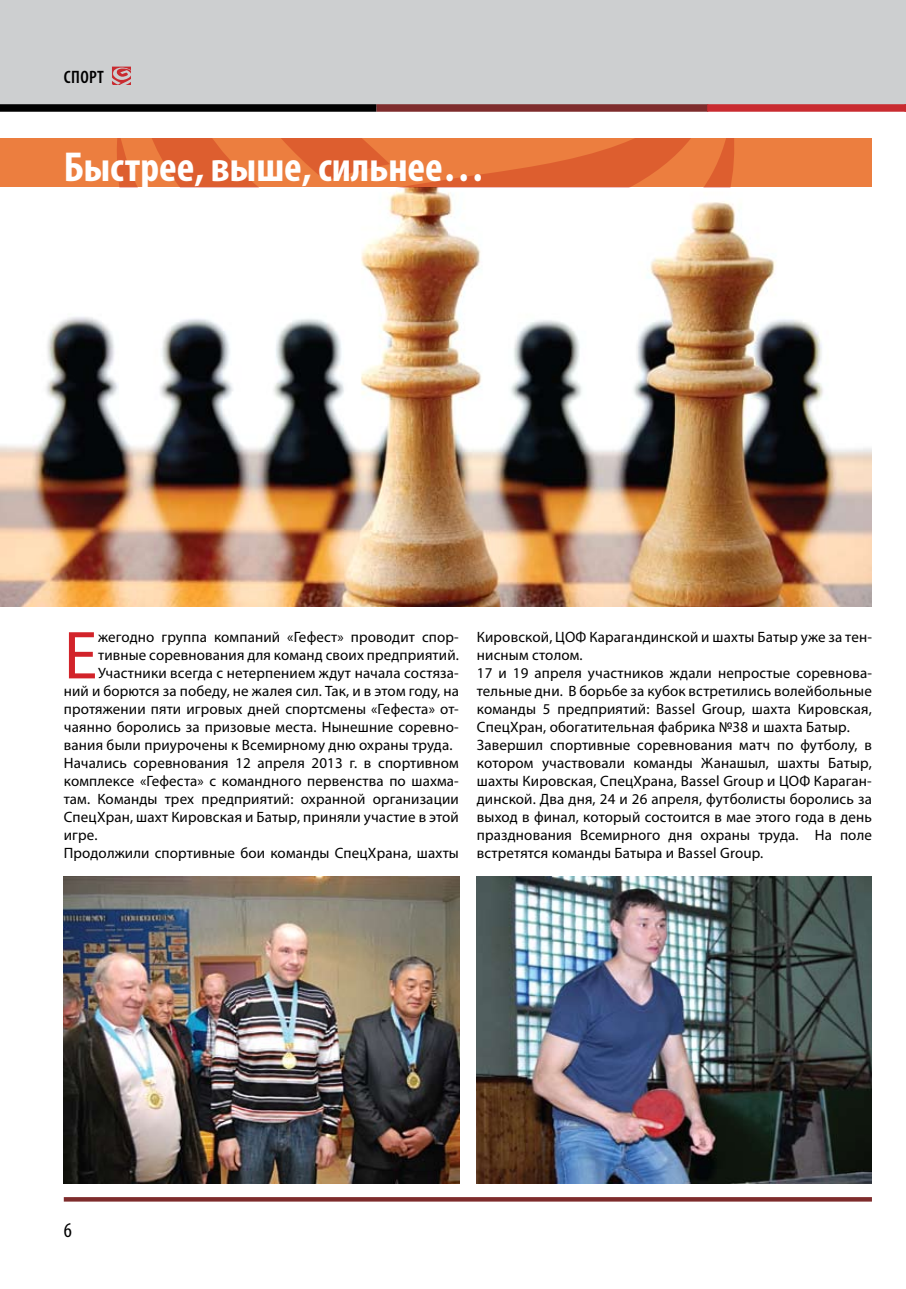
<style>
.page{position:relative;width:906px;height:1289px;background:#fff}
.page>*{position:absolute;margin:0;border:0;box-sizing:border-box;transform-origin:0 0}
.t1{font:68.4px "Myriad Pro";color:#d2232a}
.t2{font:700 condensed 42px "Myriad Pro";color:#fff}
.t3{font:condensed 21px "Myriad Pro";color:#000}
.t4{font:600 condensed 18px "Myriad Pro";color:#000}
.t5{font:15px/18px "Myriad Pro";letter-spacing:.01em;color:#000}
</style>
<div class="page">
<img style="left:0;top:187px;width:872px;height:419px">
<div style="left:0;top:138px;width:872px;height:49px;background:#ec7e3f"></div>
<svg style="left:117px;top:138px;width:617px;height:49px"></svg>
<img style="left:64px;top:876px;width:395px;height:307px">
<img style="left:476px;top:876px;width:396px;height:307px">
<svg style="left:64px;top:1197px;width:808px;height:4px;background:#813131"></svg>
<div style="left:0;top:0;width:906px;height:106px;background:#cdcfd0"></div>
<div style="left:376px;top:104px;width:332px;height:8px;background:#7e2c2c"></div>
<div style="left:0;top:104px;width:376px;height:8px;background:#000"></div>
<div style="left:707px;top:104px;width:199px;height:8px;background:#c92b30"></div>
<svg style="left:112px;top:67px;width:19px;height:18px"></svg>
<p class="t4" style="left:64px;top:65px;width:42px">Cпорт</p>
<h2 class="t2" style="left:64px;top:140px;width:422px">Быстрее, выше, сильнее…</h2>
<h1 class="t1" style="left:64px;top:613px;width:35px">Е</h1>
<p class="t5" style="left:98px;top:628px;width:362px">жегодно группа компаний «Гефест» проводит спор-</p>
<p class="t5" style="left:98px;top:646px;width:362px">тивные соревнования для команд своих предприятий.</p>
<p class="t5" style="left:98px;top:664px;width:362px">Участники всегда с нетерпением ждут начала состяза-</p>
<p class="t5" style="left:64px;top:682px;width:396px">ний и борются за победу, не жалея сил. Так, и в этом году, на</p>
<p class="t5" style="left:64px;top:700px;width:396px">протяжении пяти игровых дней спортсмены «Гефеста» от-</p>
<p class="t5" style="left:64px;top:718px;width:396px">чаянно боролись за призовые места. Нынешние соревно-</p>
<p class="t5" style="left:64px;top:736px;width:390px">вания были приурочены к Всемирному дню охраны труда.</p>
<p class="t5" style="left:64px;top:754px;width:396px">Начались соревнования 12 апреля 2013 г. в спортивном</p>
<p class="t5" style="left:64px;top:772px;width:396px">комплексе «Гефеста» с командного первенства по шахма-</p>
<p class="t5" style="left:64px;top:790px;width:396px">там. Команды трех предприятий: охранной организации</p>
<p class="t5" style="left:64px;top:808px;width:396px">СпецХран, шахт Кировская и Батыр, приняли участие в этой</p>
<p class="t5" style="left:64px;top:826px;width:35px">игре.</p>
<p class="t5" style="left:64px;top:844px;width:396px">Продолжили спортивные бои команды СпецХрана, шахты</p>
<p class="t5" style="left:477px;top:628px;width:396px">Кировской, ЦОФ Карагандинской и шахты Батыр уже за тен&shy;нисным столом.<br>17 и 19 апреля участников ждали непростые соревнова&shy;тельные дни. В борьбе за кубок встретились волейбольные команды 5 предприятий: Bassel Group, шахта Кировская, СпецХран, обогатительная фабрика №38 и шахта Батыр.<br>Завершил спортивные соревнования матч по футболу, в котором участвовали команды Жанашыл, шахты Батыр, шахты Кировская, СпецХрана, Bassel Group и ЦОФ Караган&shy;динской. Два дня, 24 и 26 апреля, футболисты боролись за выход в финал, который состоится в мае этого года в день празднования Всемирного дня охраны труда. На поле встретятся команды Батыра и Bassel Group.</p>
<h3 class="t3" style="left:64px;top:1217px;width:10px">6</h3>
</div>
